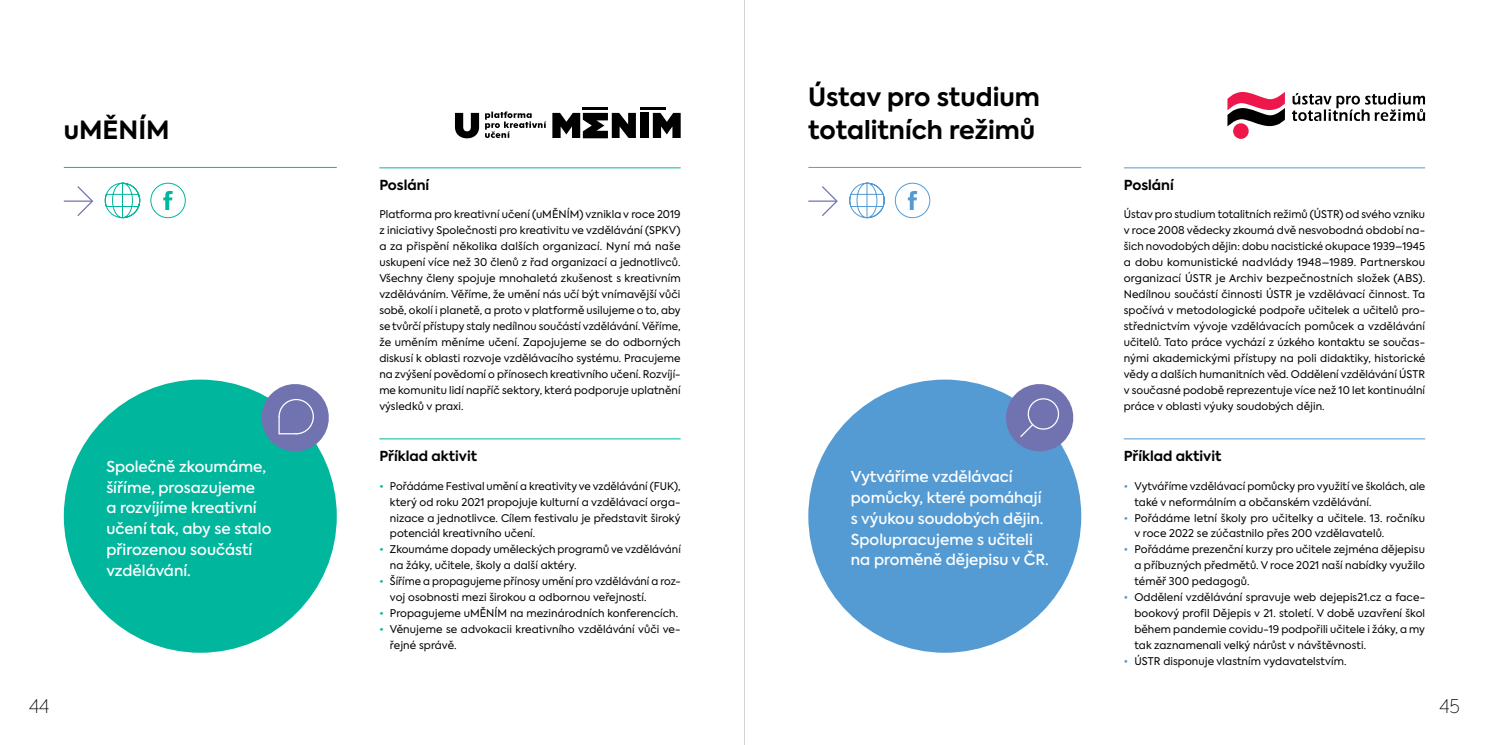
<style>
.page{position:relative;width:1489px;height:745px;background:#fff}
.page>*{position:absolute;margin:0;border:0;box-sizing:border-box;transform-origin:0 0}
.t1{font:700 25px/32.5px "Axiforma";color:#000}
.t2{font:100 18.75px "Axiforma";color:#000}
.t3{font:500 15px/20.8px "Axiforma";color:#fff}
.t4{font:700 13.75px "Axiforma";color:#000}
.t5{font:10.5px/16px "Axiforma";letter-spacing:.005em;color:#000;text-align:justify}
.s1{color:#00b69d}
.s2{color:#549bd4}
</style>
<div class="page">
<div style="left:808px;top:379px;width:273px;height:273px;background:#549bd4;border-radius:50%"></div>
<hr style="left:1123px;top:167px;width:301px;height:1px;background:#549bd4">
<hr style="left:1123px;top:438px;width:301px;height:1px;background:#549bd4">
<div style="left:64px;top:379px;width:273px;height:273px;background:#00b69d;border-radius:50%"></div>
<hr style="left:379px;top:167px;width:301px;height:1px;background:#00b69d">
<hr style="left:379px;top:438px;width:301px;height:1px;background:#00b69d">
<svg style="left:1227px;top:92px;width:57px;height:34px"></svg>
<div style="left:1232px;top:123px;width:16px;height:16px;background:#ed174c;border-radius:50%"></div>
<svg style="left:1292px;top:93px;width:132px;height:28px"></svg>
<svg style="left:485px;top:111px;width:61px;height:27px"></svg>
<svg style="left:652px;top:113px;width:28px;height:25px"></svg>
<div style="left:640px;top:113px;width:8px;height:25px;background:#000"></div>
<hr style="left:582px;top:107px;width:25px;height:3px;background:#000">
<hr style="left:640px;top:107px;width:25px;height:3px;background:#000">
<svg style="left:552px;top:113px;width:84px;height:25px"></svg>
<svg style="left:455px;top:113px;width:24px;height:25px"></svg>
<svg style="left:258px;top:384px;width:71px;height:70px"></svg>
<svg style="left:1002px;top:384px;width:72px;height:70px"></svg>
<div style="left:150px;top:182px;width:36px;height:36px;border:1px solid #00b69d;border-radius:50%"></div>
<svg style="left:163px;top:190px;width:10px;height:20px"></svg>
<hr style="left:64px;top:167px;width:273px;height:1px;background:#00b69d">
<svg style="left:77px;top:186px;width:16px;height:30px"></svg>
<hr style="left:64px;top:200px;width:28px;height:2px;background:#7173b1">
<svg style="left:104px;top:182px;width:37px;height:36px"></svg>
<div style="left:894px;top:182px;width:36px;height:36px;border:1px solid #549bd4;border-radius:50%"></div>
<svg style="left:907px;top:190px;width:10px;height:20px"></svg>
<hr style="left:808px;top:167px;width:273px;height:1px;background:#549bd4">
<svg style="left:822px;top:186px;width:16px;height:30px"></svg>
<hr style="left:808px;top:200px;width:28px;height:2px;background:#7173b1">
<svg style="left:849px;top:182px;width:36px;height:36px"></svg>
<hr style="left:744px;top:0;width:1px;height:744px;background:#d1d3d4">
<h1 class="t1" style="left:64px;top:114px;width:107px">uMĚNÍM</h1>
<h3 class="t3" style="left:106px;top:456px;width:166px">Společně zkoumáme, šíříme, prosazujeme<br>a rozvíjíme kreativní učení tak, aby se stalo přirozenou součástí vzdělávání.</h3>
<h3 class="t4" style="left:379px;top:176px;width:52px">Poslání</h3>
<p class="t5" style="left:379px;top:206px;width:303px">Platforma pro kreativní učení (uMĚNÍM) vznikla v roce 2019 z iniciativy Společnosti pro kreativitu ve vzdělávání (SPKV) a za přispění několika dalších organizací. Nyní má naše uskupení více než 30 členů z řad organizací a jednotlivců.<br>Všechny členy spojuje mnohaletá zkušenost s kreativním vzděláváním. Věříme, že umění nás učí být vnímavější vůči sobě, okolí i planetě, a proto v platformě usilujeme o to, aby se tvůrčí přístupy staly nedílnou součástí vzdělávání. Věříme, že uměním měníme učení. Zapojujeme se do odborných diskusí k oblasti rozvoje vzdělávacího systému. Pracujeme na zvýšení povědomí o přínosech kreativního učení. Rozvíjí&shy;me komunitu lidí napříč sektory, která podporuje uplatnění výsledků v praxi.</p>
<h3 class="t4" style="left:379px;top:446px;width:99px">Příklad aktivit</h3>
<p class="t5" style="left:390px;top:477px;width:292px;text-indent:-11px"><span class="s1">•</span> Pořádáme Festival umění a kreativity ve vzdělávání (FUK), který od roku 2021 propojuje kulturní a vzdělávací orga&shy;nizace a jednotlivce. Cílem festivalu je představit široký potenciál kreativního učení.</p>
<p class="t5" style="left:390px;top:541px;width:292px;text-indent:-11px"><span class="s1">•</span> Zkoumáme dopady uměleckých programů ve vzdělávání na žáky, učitele, školy a další aktéry.</p>
<p class="t5" style="left:390px;top:573px;width:292px;text-indent:-11px"><span class="s1">•</span> Šíříme a propagujeme přínosy umění pro vzdělávání a roz&shy;voj osobnosti mezi širokou a odbornou veřejností.</p>
<p class="t5" style="left:379px;top:605px;width:300px"><span class="s1">•</span> Propagujeme uMĚNÍM na mezinárodních konferencích.</p>
<p class="t5" style="left:390px;top:621px;width:292px;text-indent:-11px"><span class="s1">•</span> Věnujeme se advokacii kreativního vzdělávání vůči ve&shy;řejné správě.</p>
<h1 class="t1" style="left:808px;top:81px;width:233px">Ústav pro studium totalitních režimů</h1>
<h3 class="t3" style="left:850px;top:466px;width:199px">Vytváříme vzdělávací pomůcky, které pomáhají s výukou soudobých dějin.<br>Spolupracujeme s učiteli na proměně dějepisu v ČR.</h3>
<h3 class="t4" style="left:1123px;top:176px;width:52px">Poslání</h3>
<p class="t5" style="left:1123px;top:206px;width:303px">Ústav pro studium totalitních režimů (ÚSTR) od svého vzniku v roce 2008 vědecky zkoumá dvě nesvobodná období na&shy;šich novodobých dějin: dobu nacistické okupace 1939–1945 a dobu komunistické nadvlády 1948–1989. Partnerskou organizací ÚSTR je Archiv bezpečnostních složek (ABS).<br>Nedílnou součástí činnosti ÚSTR je vzdělávací činnost. Ta spočívá v metodologické podpoře učitelek a učitelů pro&shy;střednictvím vývoje vzdělávacích pomůcek a vzdělávání učitelů. Tato práce vychází z úzkého kontaktu se součas&shy;nými akademickými přístupy na poli didaktiky, historické vědy a dalších humanitních věd. Oddělení vzdělávání ÚSTR v současné podobě reprezentuje více než 10 let kontinuální práce v oblasti výuky soudobých dějin.</p>
<h3 class="t4" style="left:1123px;top:446px;width:99px">Příklad aktivit</h3>
<p class="t5" style="left:1134px;top:477px;width:292px;text-indent:-11px"><span class="s2">•</span> Vytváříme vzdělávací pomůcky pro využití ve školách, ale také v neformálním a občanském vzdělávání.</p>
<p class="t5" style="left:1134px;top:509px;width:292px;text-indent:-11px"><span class="s2">•</span> Pořádáme letní školy pro učitelky a učitele. 13. ročníku v roce 2022 se zúčastnilo přes 200 vzdělavatelů.</p>
<p class="t5" style="left:1134px;top:541px;width:292px;text-indent:-11px"><span class="s2">•</span> Pořádáme prezenční kurzy pro učitele zejména dějepisu a příbuzných předmětů. V roce 2021 naší nabídky využilo téměř 300 pedagogů.</p>
<p class="t5" style="left:1134px;top:589px;width:292px;text-indent:-11px"><span class="s2">•</span> Oddělení vzdělávání spravuje web dejepis21.cz a face&shy;bookový profil Dějepis v 21. století. V době uzavření škol během pandemie covidu-19 podpořili učitele i žáky, a my tak zaznamenali velký nárůst v návštěvnosti.</p>
<p class="t5" style="left:1123px;top:653px;width:224px"><span class="s2">•</span> ÚSTR disponuje vlastním vydavatelstvím.</p>
<h2 class="t2" style="left:29px;top:694px;width:22px">44</h2>
<h2 class="t2" style="left:1439px;top:694px;width:22px">45</h2>
</div>
